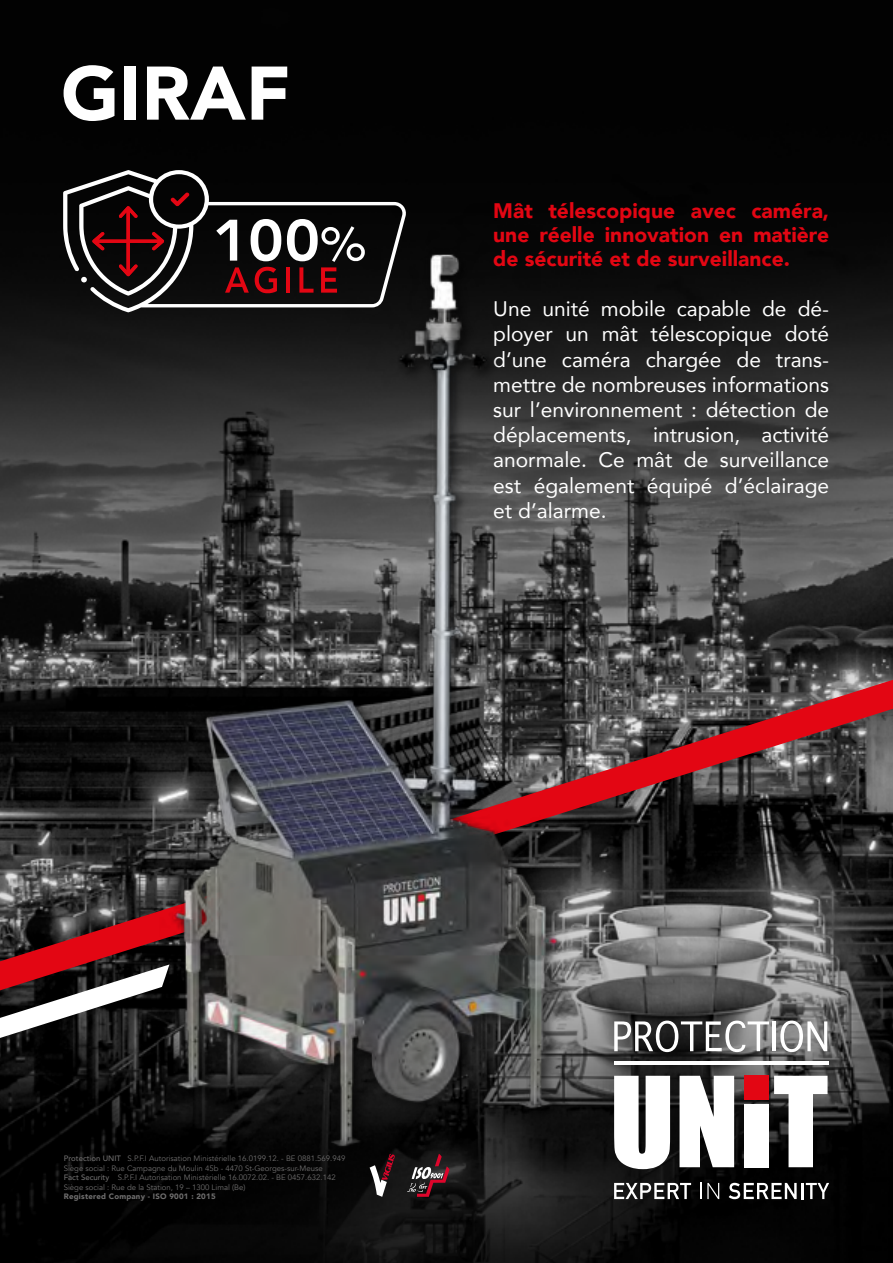
<style>
.page{position:relative;width:893px;height:1263px;background:#fff}
.page>*{position:absolute;margin:0;border:0;box-sizing:border-box;transform-origin:0 0}
.t1{font:900 75px "Avenir";color:#fff}
.t2{font:21px/25.2px "Avenir";color:#fff;text-align:justify}
.t3{font:900 21px/24px "Avenir";color:#e30613;text-align:justify}
.t4{font:7.8px "Avenir";color:#706f6f}
.t5{font:900 7.8px "Avenir";letter-spacing:.03em;color:#706f6f}
.s1{font-weight:500}
</style>
<div class="page">
<img style="left:0;top:0;width:893px;height:1263px">
<svg style="left:614px;top:1020px;width:155px;height:32px"></svg>
<hr style="left:772px;top:1021px;width:4px;height:30px;background:#fff">
<svg style="left:780px;top:1020px;width:47px;height:32px"></svg>
<svg style="left:614px;top:1076px;width:56px;height:93px"></svg>
<svg style="left:679px;top:1076px;width:55px;height:91px"></svg>
<div style="left:744px;top:1104px;width:24px;height:64px;background:#fff"></div>
<svg style="left:774px;top:1076px;width:53px;height:91px"></svg>
<div style="left:744px;top:1076px;width:24px;height:24px;background:#e30613"></div>
<hr style="left:614px;top:1061px;width:214px;height:4px;background:#fff">
<svg style="left:614px;top:1183px;width:77px;height:16px"></svg>
<svg style="left:701px;top:1183px;width:18px;height:16px"></svg>
<svg style="left:729px;top:1183px;width:100px;height:16px"></svg>
<svg style="left:0;top:680px;width:893px;height:310px;background:#4d393a"></svg>
<svg style="left:0;top:964px;width:159px;height:74px"></svg>
<img style="left:159px;top:187px;width:448px;height:989px">
<svg style="left:370px;top:1153px;width:25px;height:44px"></svg>
<svg style="left:407px;top:1153px;width:42px;height:44px;background:#483034"></svg>
<svg style="left:63px;top:170px;width:343px;height:142px;background:#322c2d"></svg>
<svg style="left:81px;top:206px;width:83px;height:76px;background:#361a1c"></svg>
<p class="t1" style="left:61px;top:29px;width:231px">GIRAF</p>
<p class="t3" style="left:493px;top:198px;width:337px">Mât télescopique avec caméra, une réelle innovation en matière de sécurité et de surveillance.</p>
<p class="t2" style="left:493px;top:296px;width:337px">Une unité mobile capable de dé&shy;ployer un mât télescopique doté d’une caméra chargée de trans&shy;mettre de nombreuses informations sur l’environnement : détection de déplacements, intrusion, activité anormale. Ce mât de surveillance est également équipé d’éclairage et d’alarme.</p>
<p class="t4" style="left:64px;top:1154px;width:283px"><span class="s1">Protection UNIT</span> S.P.F.I Autorisation Ministérielle 16.0199.12. - BE 0881.569.949</p>
<p class="t4" style="left:64px;top:1163px;width:260px">Siège social : Rue Campagne du Moulin 45b - 4470 St-Georges-sur-Meuse</p>
<p class="t4" style="left:64px;top:1173px;width:273px"><span class="s1">Fact Security</span> S.P.F.I Autorisation Ministérielle 16.0072.02. - BE 0457.632.142</p>
<p class="t4" style="left:64px;top:1182px;width:183px">Siège social : Rue de la Station, 19 – 1300 Limal (Be)</p>
<p class="t5" style="left:64px;top:1189px;width:153px">Registered Company - ISO 9001 : 2015</p>
</div>
